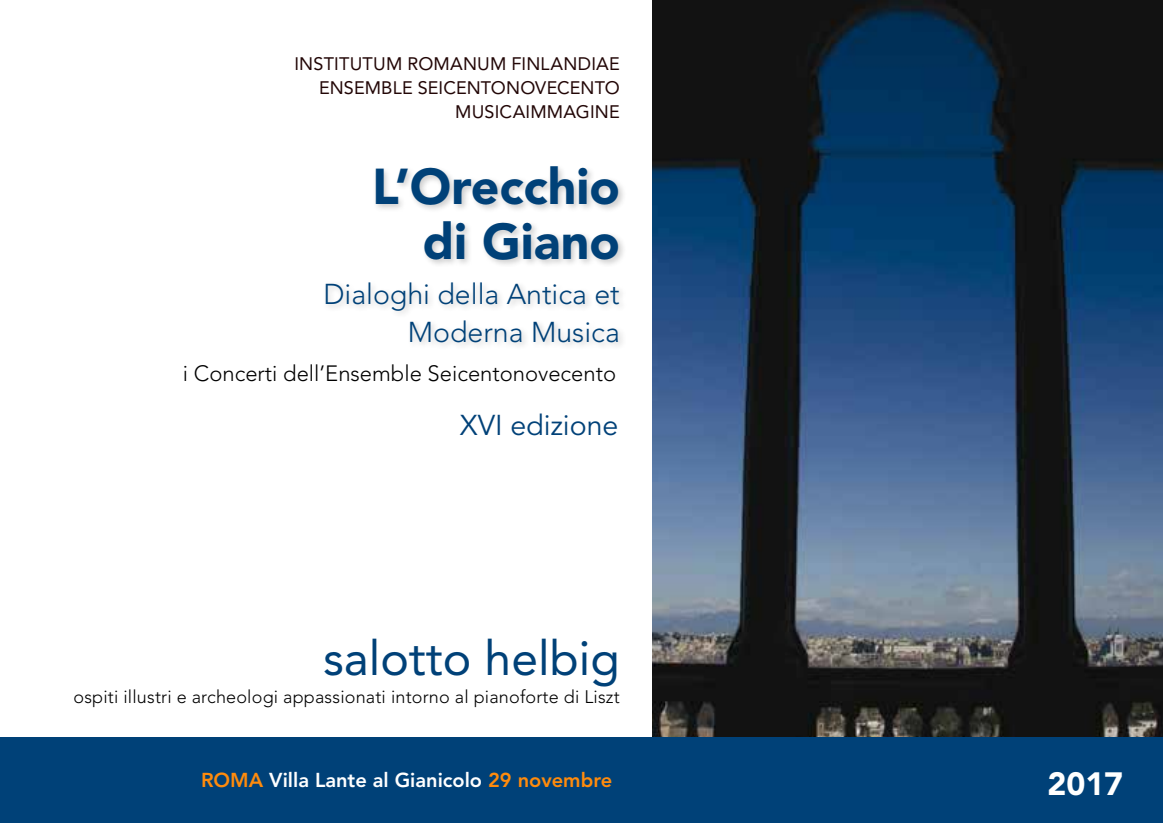
<style>
.page{position:relative;width:1163px;height:823px;background:#fff}
.page>*{position:absolute;margin:0;border:0;box-sizing:border-box;transform-origin:0 0}
.t1{font:900 49.8px/54.6px "Avenir LT Std";color:#004178;text-align:right}
.t2{font:48px "Avenir LT Std";color:#004178}
.t3{font:900 32px "Avenir LT Std";color:#fff}
.t4{font:300 28.6px/38px "Avenir LT Std";color:#004178;text-align:right}
.t5{font:28.6px "Avenir LT Std";color:#004178}
.t6{font:300 22px "Avenir LT Std";color:#000}
.t7{font:800 20px "Avenir LT Std";color:#fff}
.t8{font:18px/24px "Avenir LT Std";letter-spacing:.01em;color:#220606;text-align:right}
.t9{font:300 18px "Avenir LT Std";letter-spacing:.01em;color:#000}
.s1{color:#ff8b0c}
</style>
<div class="page">
<img style="left:652px;top:0;width:510px;height:737px">
<div style="left:323px;top:164px;width:304px;height:186px;background:#000;opacity:.2"></div>
<div style="left:0;top:737px;width:1162px;height:85px;background:#004178"></div>
<p class="t8" style="left:294px;top:52px;width:327px">INSTITUTUM ROMANUM FINLANDIAE<br>ENSEMBLE SEICENTONOVECENTO<br>MUSICAIMMAGINE</p>
<h1 class="t1" style="left:372px;top:159px;width:249px">L’Orecchio di Giano</h1>
<h3 class="t4" style="left:323px;top:275px;width:298px">Dialoghi della Antica et<br>Moderna Musica</h3>
<p class="t6" style="left:183px;top:360px;width:434px">i Concerti dell’Ensemble Seicentonovecento</p>
<h3 class="t5" style="left:459px;top:408px;width:160px">XVI edizione</h3>
<h2 class="t2" style="left:323px;top:629px;width:298px">salotto helbig</h2>
<p class="t9" style="left:73px;top:686px;width:547px">ospiti illustri e archeologi appassionati intorno al pianoforte di Liszt</p>
<p class="t7" style="left:201px;top:767px;width:412px"><span class="s1">ROMA</span> Villa Lante al Gianicolo <span class="s1">29 novembre</span></p>
<h3 class="t3" style="left:1047px;top:763px;width:77px">2017</h3>
</div>
